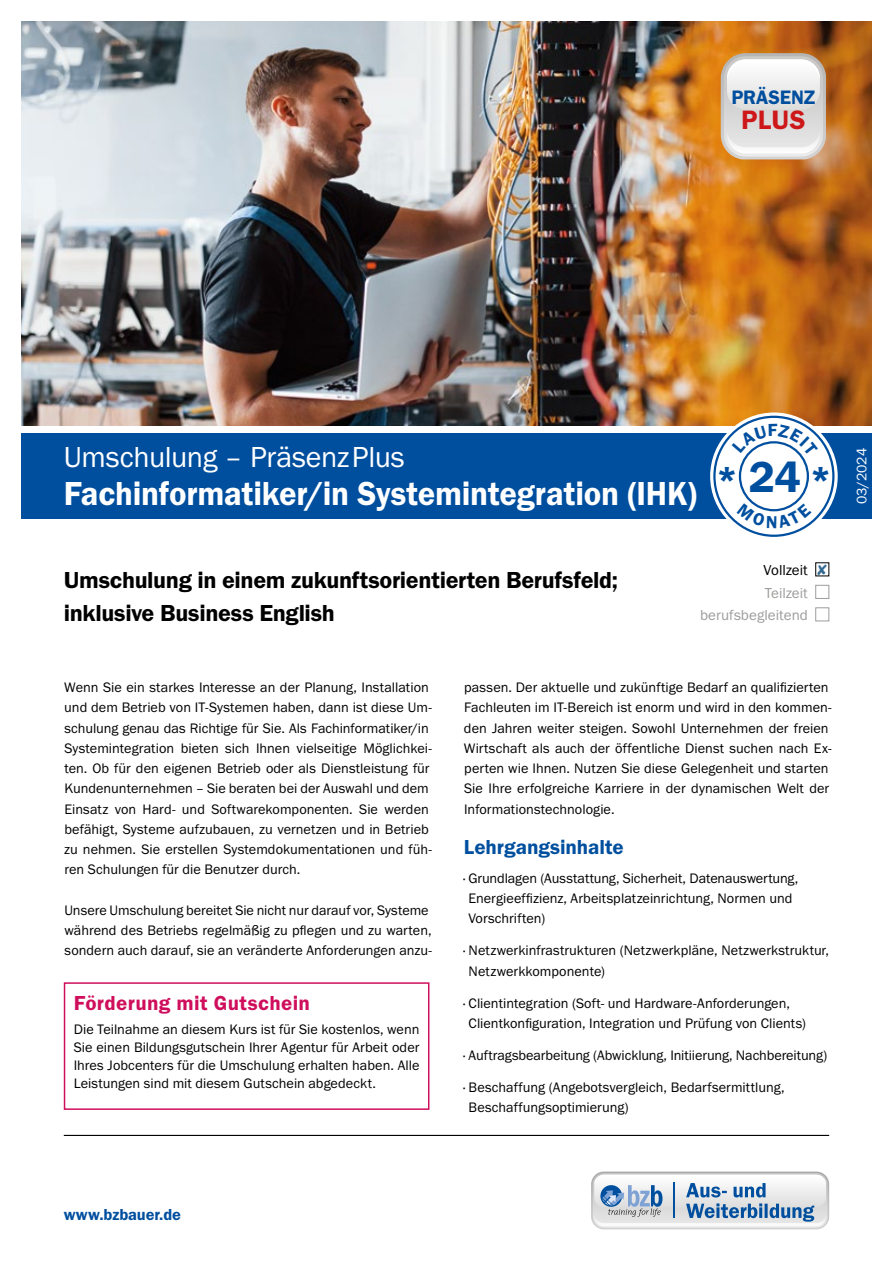
<style>
.page{position:relative;width:893px;height:1263px;background:#fff}
.page>*{position:absolute;margin:0;border:0;box-sizing:border-box;transform-origin:0 0}
.t1{font:600 36px "Franklin Gothic FS";color:#004f9f}
.t2{font:600 34.5px "Franklin Gothic FS";letter-spacing:-.005em;color:#fff;scale:.95 1}
.t3{font:30px "Franklin Gothic FS";letter-spacing:-.01em;color:#fff}
.t4{font:600 27.45px "Franklin Gothic FS";color:#cd1719}
.t5{font:600 24px/33px "Franklin Gothic FS";letter-spacing:-.015em;color:#000}
.t6{font:600 21px "Franklin Gothic FS";letter-spacing:.015em;color:#cf0e5c}
.t7{font:600 21px "Franklin Gothic FS";letter-spacing:-.005em;color:#004f9f}
.t8{font:600 20.25px "Franklin Gothic FS";letter-spacing:-.005em;color:#004f9f}
.t9{font:600 16.5px "Franklin Gothic FS";letter-spacing:-.01em;color:#004f9f}
.t10{font:15px "Franklin Gothic FS";color:#9d9d9c}
.t11{font:15px "Franklin Gothic FS";letter-spacing:-.005em;color:#000}
.t12{font:14.25px/20.2px "Franklin Gothic FS";color:#000}
.t13{font:14.25px "Franklin Gothic FS";letter-spacing:.005em;color:#fff}
.s1{font-size:45px}
.s2{color:#356b93}
</style>
<div class="page">
<img style="left:21px;top:21px;width:851px;height:404px">
<div style="left:21px;top:434px;width:851px;height:85px;background:#004f9f"></div>
<hr style="left:64px;top:1135px;width:765px;height:1px;background:#000">
<div style="left:815px;top:562px;width:14px;height:14px;border:1px solid #000"></div>
<div style="left:815px;top:585px;width:14px;height:14px;background:#fff;border:1px solid #9d9d9c"></div>
<div style="left:815px;top:607px;width:14px;height:14px;background:#fff;border:1px solid #9d9d9c"></div>
<div style="left:710px;top:412px;width:128px;height:128px;background:#fff;border-radius:50%"></div>
<div style="left:713px;top:416px;width:121px;height:121px;border:2px solid #004f9f;border-radius:50%"></div>
<div style="left:739px;top:441px;width:70px;height:70px;border:2px solid #004f9f;border-radius:50%"></div>
<svg style="left:591px;top:1171px;width:238px;height:58px"></svg>
<svg style="left:721px;top:53px;width:105px;height:106px"></svg>
<div style="left:64px;top:982px;width:365px;height:128px;border:2px solid #cf0e5c"></div>
<svg style="left:732px;top:424px;width:86px;height:31px"></svg>
<svg style="left:737px;top:503px;width:74px;height:25px"></svg>
<h3 class="t8" style="left:731px;top:86px;width:86px">PRÄSENZ</h3>
<h3 class="t4" style="left:741px;top:104px;width:66px">PLUS</h3>
<h3 class="t3" style="left:64px;top:440px;width:342px">Umschulung – PräsenzPlus</h3>
<h2 class="t2" style="left:64px;top:474px;width:668px">Fachinformatiker/in Systemintegration (IHK)</h2>
<h1 class="t1" style="left:716px;top:459px;width:116px">*<span class="s1">24</span>*</h1>
<h3 class="t5" style="left:64px;top:563px;width:556px">Umschulung in einem zukunftsorientierten Berufsfeld; inklusive Business English</h3>
<p class="t11" style="left:764px;top:562px;width:65px">Vollzeit <span class="s2">✘</span></p>
<p class="t10" style="left:765px;top:584px;width:45px">Teilzeit</p>
<p class="t10" style="left:700px;top:607px;width:109px">berufsbegleitend</p>
<p class="t12" style="left:64px;top:677px;width:369px">Wenn Sie ein starkes Interesse an der Planung, Installation und dem Betrieb von IT-Systemen haben, dann ist diese Um&shy;schulung genau das Richtige für Sie. Als Fachinformatiker/in Systemintegration bieten sich Ihnen vielseitige Möglichkei&shy;ten. Ob für den eigenen Betrieb oder als Dienstleistung für Kundenunternehmen – Sie beraten bei der Auswahl und dem Einsatz von Hard- und Softwarekomponenten. Sie werden befähigt, Systeme aufzubauen, zu vernetzen und in Betrieb zu nehmen. Sie erstellen Systemdokumentationen und füh&shy;ren Schulungen für die Benutzer durch.</p>
<p class="t12" style="left:64px;top:900px;width:369px">Unsere Umschulung bereitet Sie nicht nur darauf vor, Systeme während des Betriebs regelmäßig zu pflegen und zu warten, sondern auch darauf, sie an veränderte Anforderungen anzu-</p>
<h3 class="t6" style="left:74px;top:991px;width:238px">Förderung mit Gutschein</h3>
<p class="t12" style="left:74px;top:1020px;width:347px;line-height:18px;text-align:justify">Die Teilnahme an diesem Kurs ist für Sie kostenlos, wenn Sie einen Bildungsgutschein Ihrer Agentur für Arbeit oder Ihres Jobcenters für die Umschulung erhalten haben. Alle Leistungen sind mit diesem Gutschein abgedeckt.</p>
<p class="t12" style="left:464px;top:677px;width:369px">passen. Der aktuelle und zukünftige Bedarf an qualifizierten Fachleuten im IT-Bereich ist enorm und wird in den kommen&shy;den Jahren weiter steigen. Sowohl Unternehmen der freien Wirtschaft als auch der öffentliche Dienst suchen nach Ex&shy;perten wie Ihnen. Nutzen Sie diese Gelegenheit und starten Sie Ihre erfolgreiche Karriere in der dynamischen Welt der Informationstechnologie.</p>
<h3 class="t7" style="left:464px;top:835px;width:161px">Lehrgangsinhalte</h3>
<p class="t12" style="left:468px;top:868px;width:332px;text-indent:-5px">· Grundlagen (Ausstattung, Sicherheit, Datenauswertung,<br>Energieeffizienz, Arbeitsplatzeinrichtung, Normen und<br>Vorschriften)</p>
<p class="t12" style="left:469px;top:941px;width:362px;text-indent:-5px">· Netzwerkinfrastrukturen (Netzwerkpläne, Netzwerkstruktur,<br>Netzwerkkomponente)</p>
<p class="t12" style="left:469px;top:993px;width:339px;text-indent:-5px">· Clientintegration (Soft- und Hardware-Anforderungen,<br>Clientkonfiguration, Integration und Prüfung von Clients)</p>
<p class="t12" style="left:463px;top:1045px;width:365px">· Auftragsbearbeitung (Abwicklung, Initiierung, Nachbereitung)</p>
<p class="t12" style="left:469px;top:1077px;width:317px;text-indent:-5px">· Beschaffung (Angebotsvergleich, Bedarfsermittlung,<br>Beschaffungsoptimierung)</p>
<p class="t13" style="left:854px;top:504px;width:58px;rotate:-90deg">03/2024</p>
<p class="t9" style="left:64px;top:1206px;width:119px">www.bzbauer.de</p>
</div>
